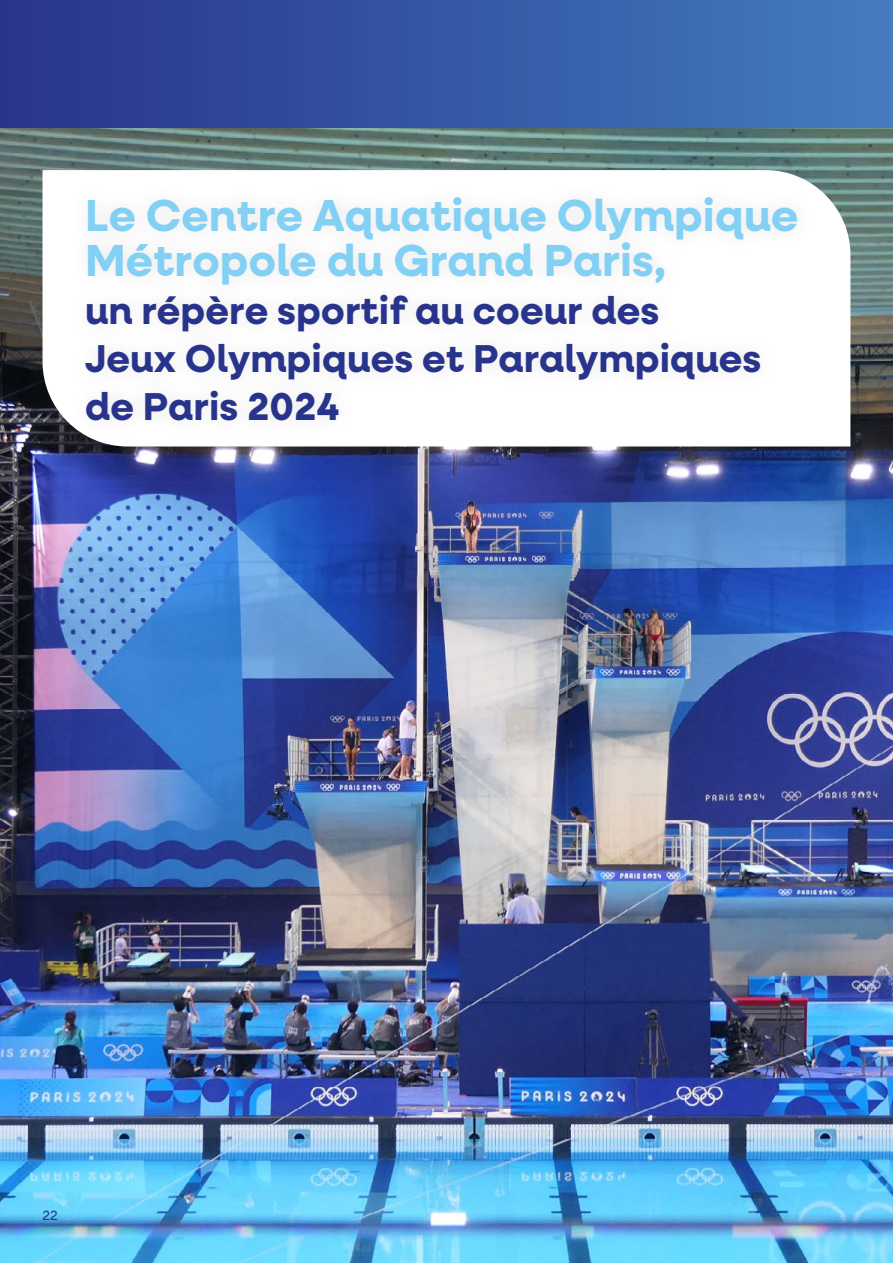
<style>
.page{position:relative;width:893px;height:1263px;background:#fff}
.page>*{position:absolute;margin:0;border:0;box-sizing:border-box;transform-origin:0 0}
.t1{font:700 45px/45px "Neulis Neue";letter-spacing:.005em;color:#83d0f5}
.t2{font:700 39px/48px "Neulis Neue";letter-spacing:.005em;color:#28348b}
.t3{font:13.5px "Neulis Neue";color:#28348b}
</style>
<div class="page">
<img style="left:0;top:128px;width:893px;height:1135px">
<svg style="left:43px;top:170px;width:807px;height:276px"></svg>
<div style="left:67px;top:179px;width:749px;height:261px;background:#fbfbfb"></div>
<div style="left:0;top:0;width:893px;height:128px;background:linear-gradient(to right,#28338a,#447cbf)"></div>
<p class="t1" style="left:85px;top:192px;width:715px">Le Centre Aquatique Olympique<br>Métropole du Grand Paris,</p>
<p class="t2" style="left:85px;top:285px;width:678px">un répère sportif au coeur des<br>Jeux Olympiques et Paralympiques de Paris 2024</p>
<p class="t3" style="left:43px;top:1206px;width:17px">22</p>
</div>
